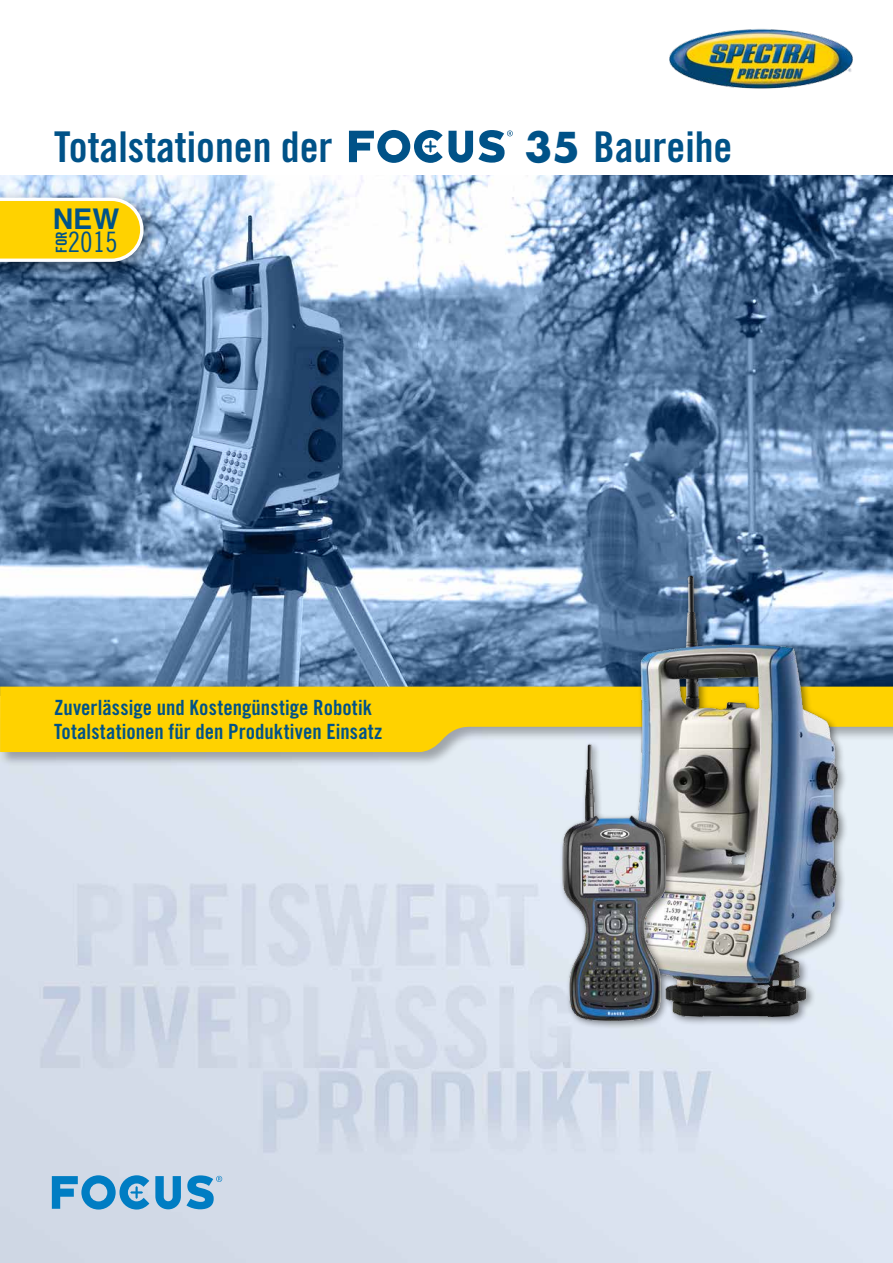
<style>
.page{position:relative;width:893px;height:1263px;background:#fff}
.page>*{position:absolute;margin:0;border:0;box-sizing:border-box;transform-origin:0 0}
.t1{font:42.45px "Trade Gothic LT Std Bd Cn 20";color:#005288}
.t2{font:700 28.5px "Helvetica";color:#005288}
.t3{font:28.2px "Trade Gothic LT Std Cn 18";color:#005288}
.t4{font:21px/24px "Trade Gothic LT Std Bd Cn 20";letter-spacing:.005em;color:#005288}
.t5{font:15px "Trade Gothic LT Std Bd Cn 20";color:#005288}
.s1{font-family:"Futura Std";font-weight:700;font-size:40.05px}
</style>
<div class="page">
<img style="left:0;top:767px;width:892px;height:496px">
<img style="left:0;top:176px;width:892px;height:509px">
<svg style="left:52px;top:1175px;width:97px;height:34px;background:#61a7d3"></svg>
<svg style="left:155px;top:1175px;width:67px;height:34px;background:#66aad4"></svg>
<div style="left:0;top:685px;width:892px;height:82px;background:#000;opacity:.3"></div>
<svg style="left:0;top:687px;width:892px;height:67px;background:#f9d111"></svg>
<img style="left:614px;top:573px;width:273px;height:464px">
<img style="left:527px;top:725px;width:165px;height:313px">
<div style="left:0;top:188px;width:161px;height:91px;background:#000;opacity:.4"></div>
<svg style="left:0;top:198px;width:144px;height:64px;background:#f8d425"></svg>
<svg style="left:349px;top:130px;width:164px;height:33px"></svg>
<img style="left:669px;top:28px;width:184px;height:61px">
<h1 class="t1" style="left:54px;top:121px;width:280px">Totalstationen der</h1>
<h1 class="t1" style="left:525px;top:121px;width:209px"><span class="s1">35</span> Baureihe</h1>
<h2 class="t2" style="left:53px;top:207px;width:68px">NEW</h2>
<p class="t5" style="left:52px;top:253px;width:23px;rotate:-90deg">FOR</p>
<h3 class="t3" style="left:68px;top:225px;width:51px">2015</h3>
<p class="t4" style="left:54px;top:695px;width:330px">Zuverlässige und Kostengünstige Robotik<br>Totalstationen für den Produktiven Einsatz</p>
</div>
